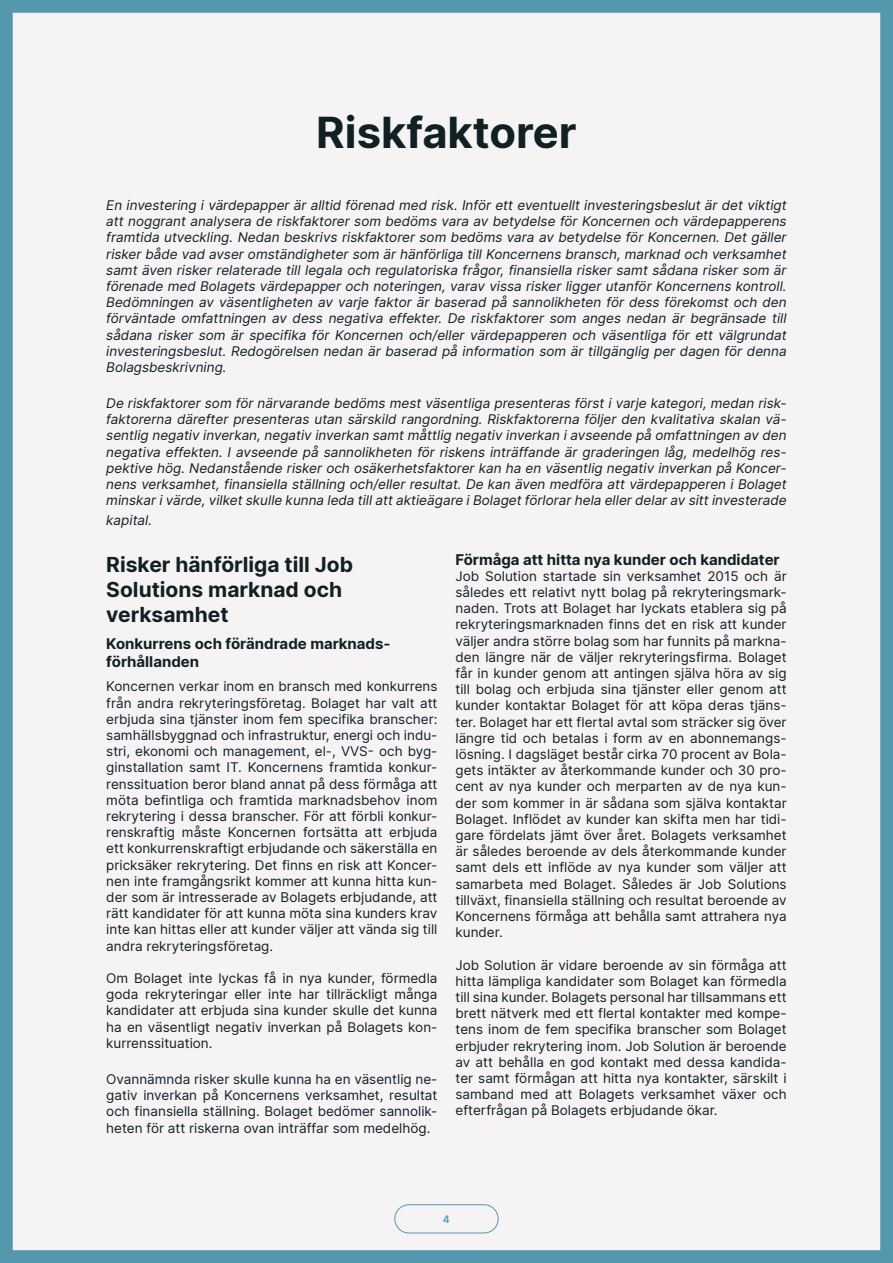
<style>
.page{position:relative;width:893px;height:1263px;background:#fff}
.page>*{position:absolute;margin:0;border:0;box-sizing:border-box;transform-origin:0 0}
.Rubrik_1{font:700 43.5px "Inter";color:#102024}
.Rubrik_2{font:700 21px/25.2px "Inter";color:#102024}
.Rubrik_3{font:700 15px/18px "Inter";color:#102024}
.Brödtext__v{font:700 15px "Inter";color:#102024}
.Brödtext__v-2{font:13.5px/16.2px "Inter";color:#102024;text-align:justify}
.Ingress{font:italic 13.5px/16.2px "Inter";color:#102024;text-align:justify}
.t1{font:600 10.5px "Inter";color:#5498ad}
</style>
<div class="page">
<div style="left:0;top:0;width:893px;height:1263px;background:#f6f3f4;border:13px solid #5498ad"></div>
<div style="left:394px;top:1204px;width:105px;height:29px;border:1px solid #5498ad;border-radius:14px"></div>
<p class="Rubrik_1" style="left:316px;top:100px;width:262px">Riskfaktorer</p>
<p class="Ingress" style="left:106px;top:197px;width:682px">En investering i värdepapper är alltid förenad med risk. Inför ett eventuellt investeringsbeslut är det viktigt att noggrant analysera de riskfaktorer som bedöms vara av betydelse för Koncernen och värdepapperens framtida utveckling. Nedan beskrivs riskfaktorer som bedöms vara av betydelse för Koncernen. Det gäller risker både vad avser omständigheter som är hänförliga till Koncernens bransch, marknad och verksamhet samt även risker relaterade till legala och regulatoriska frågor, finansiella risker samt sådana risker som är förenade med Bolagets värdepapper och noteringen, varav vissa risker ligger utanför Koncernens kontroll.<br>Bedömningen av väsentligheten av varje faktor är baserad på sannolikheten för dess förekomst och den förväntade omfattningen av dess negativa effekter. De riskfaktorer som anges nedan är begränsade till sådana risker som är specifika för Koncernen och/eller värdepapperen och väsentliga för ett välgrundat investeringsbeslut. Redogörelsen nedan är baserad på information som är tillgänglig per dagen för denna Bolagsbeskrivning.</p>
<p class="Ingress" style="left:106px;top:395px;width:682px">De riskfaktorer som för närvarande bedöms mest väsentliga presenteras först i varje kategori, medan risk&shy;faktorerna därefter presenteras utan särskild rangordning. Riskfaktorerna följer den kvalitativa skalan vä&shy;sentlig negativ inverkan, negativ inverkan samt måttlig negativ inverkan i avseende på omfattningen av den negativa effekten. I avseende på sannolikheten för riskens inträffande är graderingen låg, medelhög res&shy;pektive hög. Nedanstående risker och osäkerhetsfaktorer kan ha en väsentlig negativ inverkan på Koncer&shy;nens verksamhet, finansiella ställning och/eller resultat. De kan även medföra att värdepapperen i Bolaget minskar i värde, vilket skulle kunna leda till att aktieägare i Bolaget förlorar hela eller delar av sitt investerade</p>
<p class="Ingress" style="left:106px;top:512px;width:47px">kapital.</p>
<p class="Rubrik_2" style="left:106px;top:551px;width:248px">Risker hänförliga till Job<br>Solutions marknad och verksamhet</p>
<p class="Rubrik_3" style="left:106px;top:634px;width:286px">Konkurrens och förändrade marknads&shy;förhållanden</p>
<p class="Brödtext__v-2" style="left:106px;top:678px;width:333px">Koncernen verkar inom en bransch med konkurrens från andra rekryteringsföretag. Bolaget har valt att erbjuda sina tjänster inom fem specifika branscher: samhällsbyggnad och infrastruktur, energi och indu&shy;stri, ekonomi och management, el-, VVS- och byg&shy;ginstallation samt IT. Koncernens framtida konkur&shy;renssituation beror bland annat på dess förmåga att möta befintliga och framtida marknadsbehov inom rekrytering i dessa branscher. För att förbli konkur&shy;renskraftig måste Koncernen fortsätta att erbjuda ett konkurrenskraftigt erbjudande och säkerställa en pricksäker rekrytering. Det finns en risk att Koncer&shy;nen inte framgångsrikt kommer att kunna hitta kun&shy;der som är intresserade av Bolagets erbjudande, att rätt kandidater för att kunna möta sina kunders krav inte kan hittas eller att kunder väljer att vända sig till andra rekryteringsföretag.</p>
<p class="Brödtext__v-2" style="left:106px;top:970px;width:333px">Om Bolaget inte lyckas få in nya kunder, förmedla goda rekryteringar eller inte har tillräckligt många kandidater att erbjuda sina kunder skulle det kunna ha en väsentligt negativ inverkan på Bolagets kon&shy;kurrenssituation.</p>
<p class="Brödtext__v-2" style="left:106px;top:1070px;width:333px">Ovannämnda risker skulle kunna ha en väsentlig ne&shy;gativ inverkan på Koncernens verksamhet, resultat och finansiella ställning. Bolaget bedömer sannolik&shy;heten för att riskerna ovan inträffar som medelhög.</p>
<p class="Brödtext__v" style="left:455px;top:548px;width:326px">Förmåga att hitta nya kunder och kandidater</p>
<p class="Brödtext__v-2" style="left:455px;top:567px;width:333px">Job Solution startade sin verksamhet 2015 och är således ett relativt nytt bolag på rekryteringsmark&shy;naden. Trots att Bolaget har lyckats etablera sig på rekryteringsmarknaden finns det en risk att kunder väljer andra större bolag som har funnits på markna&shy;den längre när de väljer rekryteringsfirma. Bolaget får in kunder genom att antingen själva höra av sig till bolag och erbjuda sina tjänster eller genom att kunder kontaktar Bolaget för att köpa deras tjäns&shy;ter. Bolaget har ett flertal avtal som sträcker sig över längre tid och betalas i form av en abonnemangs&shy;lösning. I dagsläget består cirka 70 procent av Bola&shy;gets intäkter av återkommande kunder och 30 pro&shy;cent av nya kunder och merparten av de nya kun&shy;der som kommer in är sådana som själva kontaktar Bolaget. Inflödet av kunder kan skifta men har tidi&shy;gare fördelats jämt över året. Bolagets verksamhet är således beroende av dels återkommande kunder samt dels ett inflöde av nya kunder som väljer att samarbeta med Bolaget. Således är Job Solutions tillväxt, finansiella ställning och resultat beroende av Koncernens förmåga att behålla samt attrahera nya kunder.</p>
<p class="Brödtext__v-2" style="left:455px;top:956px;width:333px">Job Solution är vidare beroende av sin förmåga att hitta lämpliga kandidater som Bolaget kan förmedla till sina kunder. Bolagets personal har tillsammans ett brett nätverk med ett flertal kontakter med kompe&shy;tens inom de fem specifika branscher som Bolaget erbjuder rekrytering inom. Job Solution är beroende av att behålla en god kontakt med dessa kandida&shy;ter samt förmågan att hitta nya kontakter, särskilt i samband med att Bolagets verksamhet växer och efterfrågan på Bolagets erbjudande ökar.</p>
<p class="t1" style="left:443px;top:1211px;width:8px">4</p>
</div>
